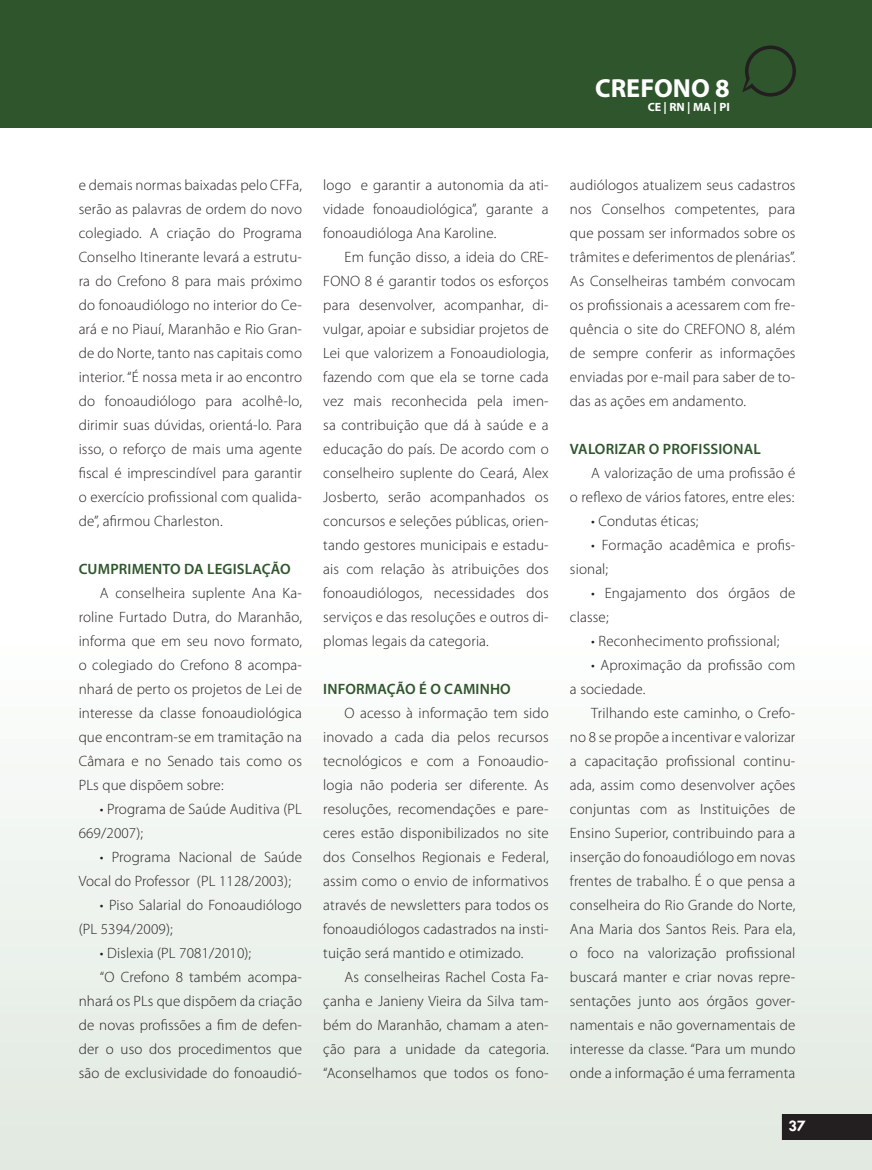
<style>
.page{position:relative;width:872px;height:1170px;background:#fff}
.page>*{position:absolute;margin:0;border:0;box-sizing:border-box;transform-origin:0 0}
.t1{font:700 26.25px "Myriad Pro";color:#fff}
.t2{font:700 16.5px "Tw Cen";color:#fff}
.t3{font:300 15px/24px "Myriad Pro";letter-spacing:.01em;color:#231f20;text-align:justify}
.t4{font:600 15px "Myriad Pro";letter-spacing:.01em;color:#2e552c}
.t5{font:700 12px "Myriad Pro";color:#fff}
</style>
<div class="page">
<svg style="left:0;top:801px;width:872px;height:368px"></svg>
<div style="left:0;top:0;width:872px;height:127px;background:#2e552c"></div>
<div style="left:782px;top:1114px;width:90px;height:25px;background:#231f20"></div>
<svg style="left:742px;top:45px;width:54px;height:52px"></svg>
<h1 class="t1" style="left:595px;top:71px;width:136px">CREFONO 8</h1>
<p class="t5" style="left:647px;top:99px;width:84px">CE | RN | MA | PI</p>
<p class="t3" style="left:79px;top:173px;width:225px">e demais normas baixadas pelo CFFa, serão as palavras de ordem do novo colegiado. A criação do Programa Conselho Itinerante levará a estrutu&shy;ra do Crefono 8 para mais próximo do fonoaudiólogo no interior do Ce&shy;ará e no Piauí, Maranhão e Rio Gran&shy;de do Norte, tanto nas capitais como interior. “É nossa meta ir ao encontro do fonoaudiólogo para acolhê-lo, dirimir suas dúvidas, orientá-lo. Para isso, o reforço de mais uma agente fiscal é imprescindível para garantir o exercício profissional com qualida&shy;de”, afirmou Charleston.</p>
<p class="t4" style="left:79px;top:559px;width:214px">CUMPRIMENTO DA LEGISLAÇÃO</p>
<p class="t3" style="left:79px;top:581px;width:225px;text-indent:21px">A conselheira suplente Ana Ka&shy;roline Furtado Dutra, do Maranhão, informa que em seu novo formato, o colegiado do Crefono 8 acompa&shy;nhará de perto os projetos de Lei de interesse da classe fonoaudiológica que encontram-se em tramitação na Câmara e no Senado tais como os PLs que dispõem sobre:</p>
<p class="t3" style="left:79px;top:797px;width:225px;text-indent:21px">• Programa de Saúde Auditiva (PL<br>669/2007);</p>
<p class="t3" style="left:79px;top:845px;width:225px;text-indent:21px">• Programa Nacional de Saúde<br>Vocal do Professor (PL 1128/2003);</p>
<p class="t3" style="left:79px;top:893px;width:225px;text-indent:21px">• Piso Salarial do Fonoaudiólogo (PL 5394/2009);</p>
<p class="t3" style="left:100px;top:941px;width:153px">• Dislexia (PL 7081/2010);</p>
<p class="t3" style="left:100px;top:965px;width:203px">“O Crefono 8 também acompa-</p>
<p class="t3" style="left:79px;top:989px;width:225px">nhará os PLs que dispõem da criação</p>
<p class="t3" style="left:79px;top:1013px;width:225px">de novas profissões a fim de defen-</p>
<p class="t3" style="left:79px;top:1037px;width:225px">der o uso dos procedimentos que</p>
<p class="t3" style="left:79px;top:1061px;width:225px">são de exclusividade do fonoaudió-</p>
<p class="t3" style="left:323px;top:173px;width:227px">logo e garantir a autonomia da ati&shy;vidade fonoaudiológica”, garante a fonoaudióloga Ana Karoline.</p>
<p class="t3" style="left:323px;top:245px;width:227px;text-indent:21px">Em função disso, a ideia do CRE-FONO 8 é garantir todos os esforços para desenvolver, acompanhar, di&shy;vulgar, apoiar e subsidiar projetos de Lei que valorizem a Fonoaudiologia, fazendo com que ela se torne cada vez mais reconhecida pela imen&shy;sa contribuição que dá à saúde e a educação do país. De acordo com o conselheiro suplente do Ceará, Alex Josberto, serão acompanhados os concursos e seleções públicas, orien&shy;tando gestores municipais e estadu&shy;ais com relação às atribuições dos fonoaudiólogos, necessidades dos serviços e das resoluções e outros di&shy;plomas legais da categoria.</p>
<p class="t4" style="left:323px;top:679px;width:189px">INFORMAÇÃO É O CAMINHO</p>
<p class="t3" style="left:323px;top:701px;width:227px;text-indent:21px">O acesso à informação tem sido inovado a cada dia pelos recursos tecnológicos e com a Fonoaudio&shy;logia não poderia ser diferente. As resoluções, recomendações e pare&shy;ceres estão disponibilizados no site dos Conselhos Regionais e Federal, assim como o envio de informativos através de newsletters para todos os fonoaudiólogos cadastrados na insti&shy;tuição será mantido e otimizado.</p>
<p class="t3" style="left:323px;top:965px;width:227px;text-indent:21px">As conselheiras Rachel Costa Fa&shy;çanha e Janieny Vieira da Silva tam&shy;bém do Maranhão, chamam a aten&shy;ção para a unidade da categoria. “Aconselhamos que todos os fono-</p>
<p class="t3" style="left:570px;top:173px;width:227px">audiólogos atualizem seus cadastros nos Conselhos competentes, para que possam ser informados sobre os trâmites e deferimentos de plenárias”.<br>As Conselheiras também convocam os profissionais a acessarem com fre&shy;quência o site do CREFONO 8, além de sempre conferir as informações enviadas por e-mail para saber de to&shy;das as ações em andamento.</p>
<p class="t4" style="left:570px;top:439px;width:192px">VALORIZAR O PROFISSIONAL</p>
<p class="t3" style="left:570px;top:461px;width:227px;text-align:right">A valorização de uma profissão é<br>o reflexo de vários fatores, entre eles:</p>
<p class="t3" style="left:591px;top:509px;width:109px">• Condutas éticas;</p>
<p class="t3" style="left:570px;top:533px;width:227px;text-indent:21px">• Formação acadêmica e profis&shy;sional;</p>
<p class="t3" style="left:570px;top:581px;width:227px;text-indent:21px">• Engajamento dos órgãos de classe;</p>
<p class="t3" style="left:591px;top:629px;width:190px">• Reconhecimento profissional;</p>
<p class="t3" style="left:570px;top:653px;width:227px;text-indent:21px">• Aproximação da profissão com a sociedade.</p>
<p class="t3" style="left:570px;top:701px;width:227px;text-indent:21px">Trilhando este caminho, o Crefo&shy;no 8 se propõe a incentivar e valorizar a capacitação profissional continu&shy;ada, assim como desenvolver ações conjuntas com as Instituições de Ensino Superior, contribuindo para a inserção do fonoaudiólogo em novas frentes de trabalho. É o que pensa a conselheira do Rio Grande do Norte, Ana Maria dos Santos Reis. Para ela, o foco na valorização profissional buscará manter e criar novas repre&shy;sentações junto aos órgãos gover&shy;namentais e não governamentais de interesse da classe. “Para um mundo onde a informação é uma ferramenta</p>
<p class="t2" style="left:788px;top:1116px;width:19px">37</p>
</div>
